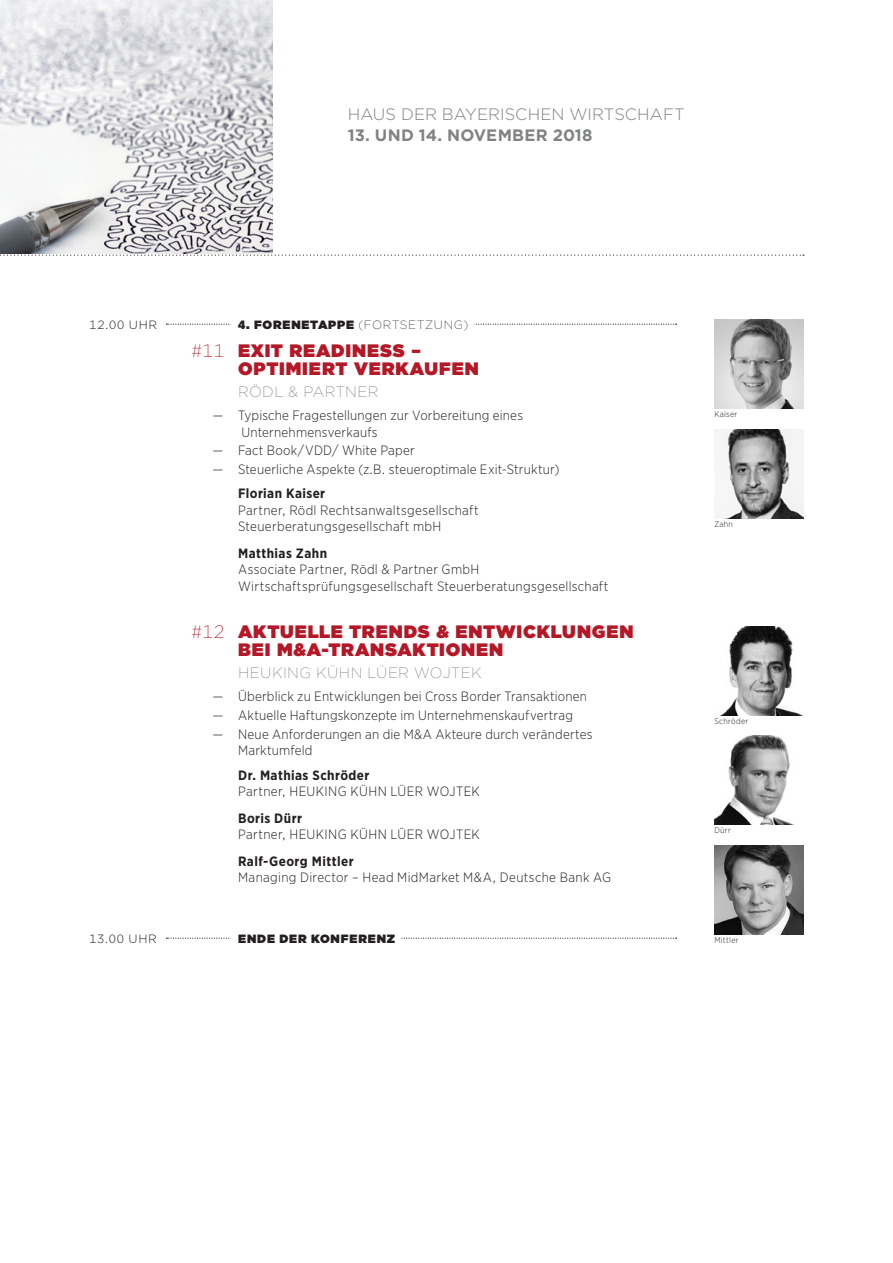
<style>
.page{position:relative;width:893px;height:1263px;background:#fff}
.page>*{position:absolute;margin:0;border:0;box-sizing:border-box;transform-origin:0 0}
.t1{font:900 18px/18px "Gotham";letter-spacing:.045em;color:#b41725}
.t2{font:300 16.5px "Gotham";letter-spacing:.005em;color:#808285}
.t3{font:700 16.5px "Gotham";letter-spacing:.01em;color:#808285}
.t4{font:200 15px "Gotham";letter-spacing:.025em;color:#808285}
.t5{font:300 13.5px/16.5px "Gotham Narrow";letter-spacing:.015em;color:#231f20}
.t6{font:700 13.5px "Gotham Narrow";letter-spacing:.03em;color:#231f20}
.t7{font:900 12px "Gotham";letter-spacing:.07em;color:#231f20}
.t8{font:300 12px "Gotham";letter-spacing:.07em;color:#231f20}
.t9{font:300 8.25px "Gotham Narrow";letter-spacing:.04em;color:#231f20}
.s1{font-weight:200}
.s2{font-style:italic}
.s3{font-weight:700}
</style>
<div class="page">
<img style="left:0;top:0;width:273px;height:253px">
<svg style="left:0;top:255px;width:804px;height:1px"></svg>
<svg style="left:166px;top:324px;width:510px;height:1px"></svg>
<div style="left:231px;top:316px;width:243px;height:12px;background:#fff"></div>
<svg style="left:166px;top:938px;width:510px;height:1px"></svg>
<div style="left:231px;top:930px;width:170px;height:12px;background:#fff"></div>
<img style="left:714px;top:319px;width:90px;height:89px">
<img style="left:714px;top:735px;width:81px;height:90px">
<img style="left:714px;top:429px;width:90px;height:90px">
<img style="left:714px;top:846px;width:90px;height:89px">
<img style="left:719px;top:626px;width:85px;height:90px">
<p class="t2" style="left:348px;top:104px;width:339px">HAUS DER BAYERISCHEN WIRTSCHAFT</p>
<p class="t3" style="left:348px;top:124px;width:246px">13. UND 14. NOVEMBER 2018</p>
<p class="t8" style="left:89px;top:317px;width:70px">12.00 UHR</p>
<p class="t7" style="left:238px;top:316px;width:232px">4. FORENETAPPE <span class="s1">(FORTSETZUNG)</span></p>
<h1 class="t1" style="left:238px;top:341px;width:242px;text-indent:-47px"><span class="s1">#11</span> EXIT READINESS –<br>OPTIMIERT VERKAUFEN</h1>
<p class="t4" style="left:238px;top:383px;width:142px">RÖDL &amp; PARTNER</p>
<p class="t5" style="left:241px;top:407px;width:283px;text-indent:-29px"><span class="s2">—</span> Typische Fragestellungen zur Vorbereitung eines<br>Unternehmensverkaufs</p>
<p class="t5" style="left:213px;top:442px;width:204px"><span class="s2">—</span> Fact Book/VDD/ White Paper</p>
<p class="t5" style="left:238px;top:457px;width:323px;line-height:24.5px;text-indent:-26px"><span class="s2">—</span> Steuerliche Aspekte (z.B. steueroptimale Exit-Struktur)<br><span class="s3">Florian Kaiser</span></p>
<p class="t5" style="left:238px;top:502px;width:242px">Partner, Rödl Rechtsanwaltsgesellschaft<br>Steuerberatungsgesellschaft mbH</p>
<p class="t6" style="left:238px;top:544px;width:91px">Matthias Zahn</p>
<p class="t5" style="left:238px;top:561px;width:372px">Associate Partner, Rödl &amp; Partner GmbH<br>Wirtschaftsprüfungsgesellschaft Steuerberatungsgesellschaft</p>
<h1 class="t1" style="left:238px;top:622px;width:397px;text-indent:-47px"><span class="s1">#12</span> AKTUELLE TRENDS &amp; ENTWICKLUNGEN<br>BEI M&amp;A-TRANSAKTIONEN</h1>
<p class="t4" style="left:238px;top:664px;width:245px">HEUKING KÜHN LÜER WOJTEK</p>
<p class="t5" style="left:213px;top:688px;width:376px"><span class="s2">—</span> Überblick zu Entwicklungen bei Cross Border Transaktionen</p>
<p class="t5" style="left:213px;top:707px;width:362px"><span class="s2">—</span> Aktuelle Haftungskonzepte im Unternehmenskaufvertrag</p>
<p class="t5" style="left:238px;top:725px;width:356px;text-indent:-26px"><span class="s2">—</span> Neue Anforderungen an die M&amp;A Akteure durch verändertes<br>Marktumfeld</p>
<p class="t6" style="left:238px;top:766px;width:133px">Dr. Mathias Schröder</p>
<p class="t5" style="left:238px;top:783px;width:243px">Partner, HEUKING KÜHN LÜER WOJTEK</p>
<p class="t6" style="left:238px;top:809px;width:65px">Boris Dürr</p>
<p class="t5" style="left:238px;top:826px;width:243px">Partner, HEUKING KÜHN LÜER WOJTEK</p>
<p class="t6" style="left:238px;top:852px;width:117px">Ralf-Georg Mittler</p>
<p class="t5" style="left:238px;top:869px;width:375px">Managing Director – Head MidMarket M&amp;A, Deutsche Bank AG</p>
<p class="t8" style="left:89px;top:931px;width:69px">13.00 UHR</p>
<p class="t7" style="left:238px;top:930px;width:159px">ENDE DER KONFERENZ</p>
<p class="t9" style="left:714px;top:409px;width:25px">Kaiser</p>
<p class="t9" style="left:714px;top:519px;width:20px">Zahn</p>
<p class="t9" style="left:714px;top:716px;width:36px">Schröder</p>
<p class="t9" style="left:714px;top:825px;width:18px">Dürr</p>
<p class="t9" style="left:714px;top:935px;width:26px">Mittler</p>
</div>
